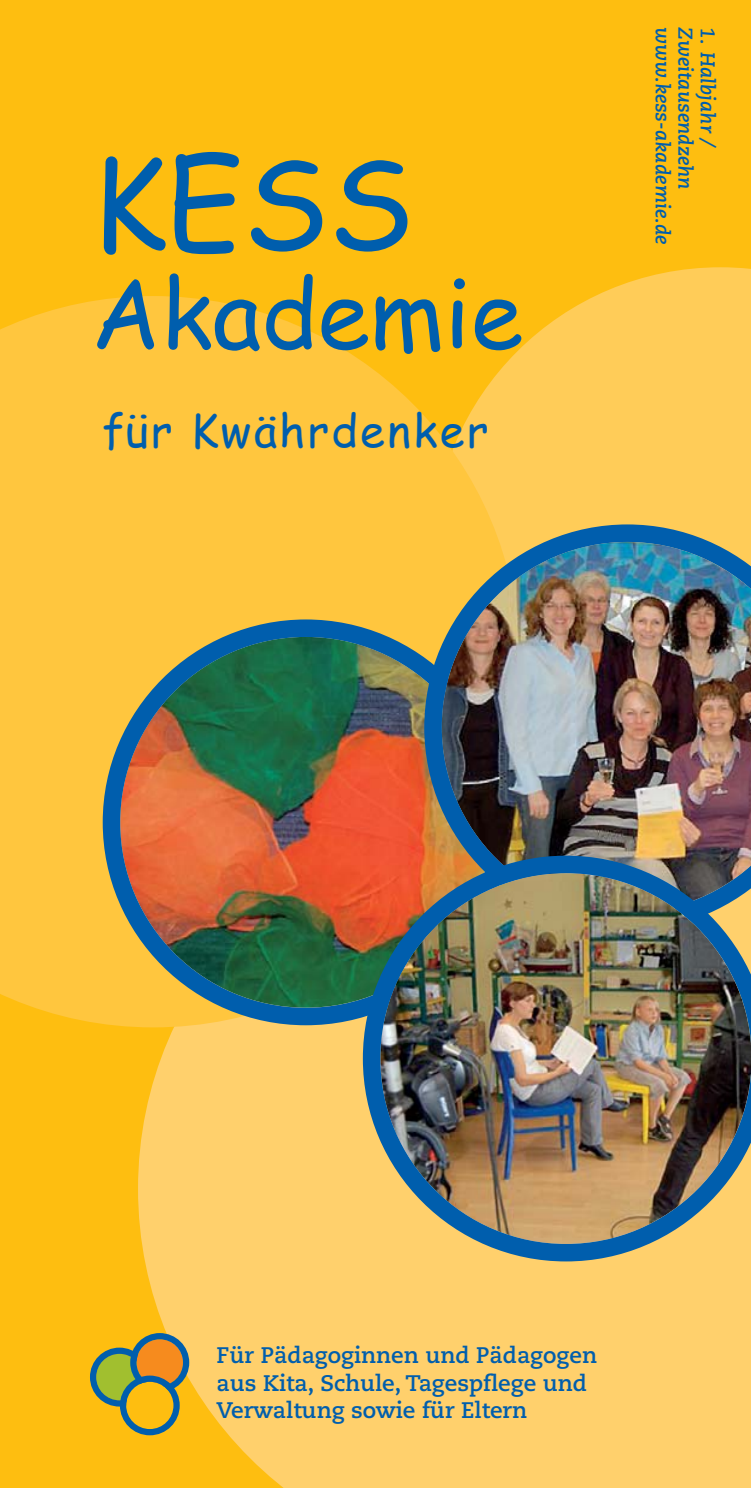
<style>
.page{position:relative;width:751px;height:1488px;background:#fff}
.page>*{position:absolute;margin:0;border:0;box-sizing:border-box;transform-origin:0 0}
.t1{font:122.75px "Comic Sans MS";color:#005ead}
.t2{font:95.5px "Comic Sans MS";color:#005ead}
.t3{font:45.25px "Comic Sans MS";letter-spacing:.05em;color:#005ead}
.t4{font:700 22.5px/27.5px "Caecilia";color:#005ead}
.t5{font:italic 700 20px "Caecilia";color:#005ead}
</style>
<div class="page">
<div style="left:0;top:0;width:750px;height:1488px;background:#febe10"></div>
<svg style="left:519px;top:267px;width:231px;height:257px;background:#feca51"></svg>
<div style="left:138px;top:1027px;width:612px;height:461px;background:#ffd06c"></div>
<svg style="left:0;top:296px;width:519px;height:731px;background:#fec539"></svg>
<svg style="left:90px;top:1333px;width:99px;height:102px"></svg>
<img style="left:103px;top:619px;width:321px;height:406px">
<img style="left:424px;top:524px;width:326px;height:332px">
<img style="left:362px;top:856px;width:388px;height:405px">
<h1 class="t1" style="left:91px;top:134px;width:323px">KESS</h1>
<h2 class="t2" style="left:91px;top:259px;width:433px">Akademie</h2>
<h3 class="t3" style="left:102px;top:405px;width:387px">für Kwährdenker</h3>
<p class="t5" style="left:670px;top:27px;width:219px;rotate:90deg">www.kess-akademie.de</p>
<p class="t5" style="left:693px;top:27px;width:164px;rotate:90deg">Zweitausendzehn</p>
<p class="t5" style="left:715px;top:27px;width:121px;rotate:90deg">1. Halbjahr /</p>
<p class="t4" style="left:216px;top:1344px;width:381px">Für Pädagoginnen und Pädagogen aus Kita, Schule, Tagespflege und<br>Verwaltung sowie für Eltern</p>
</div>
